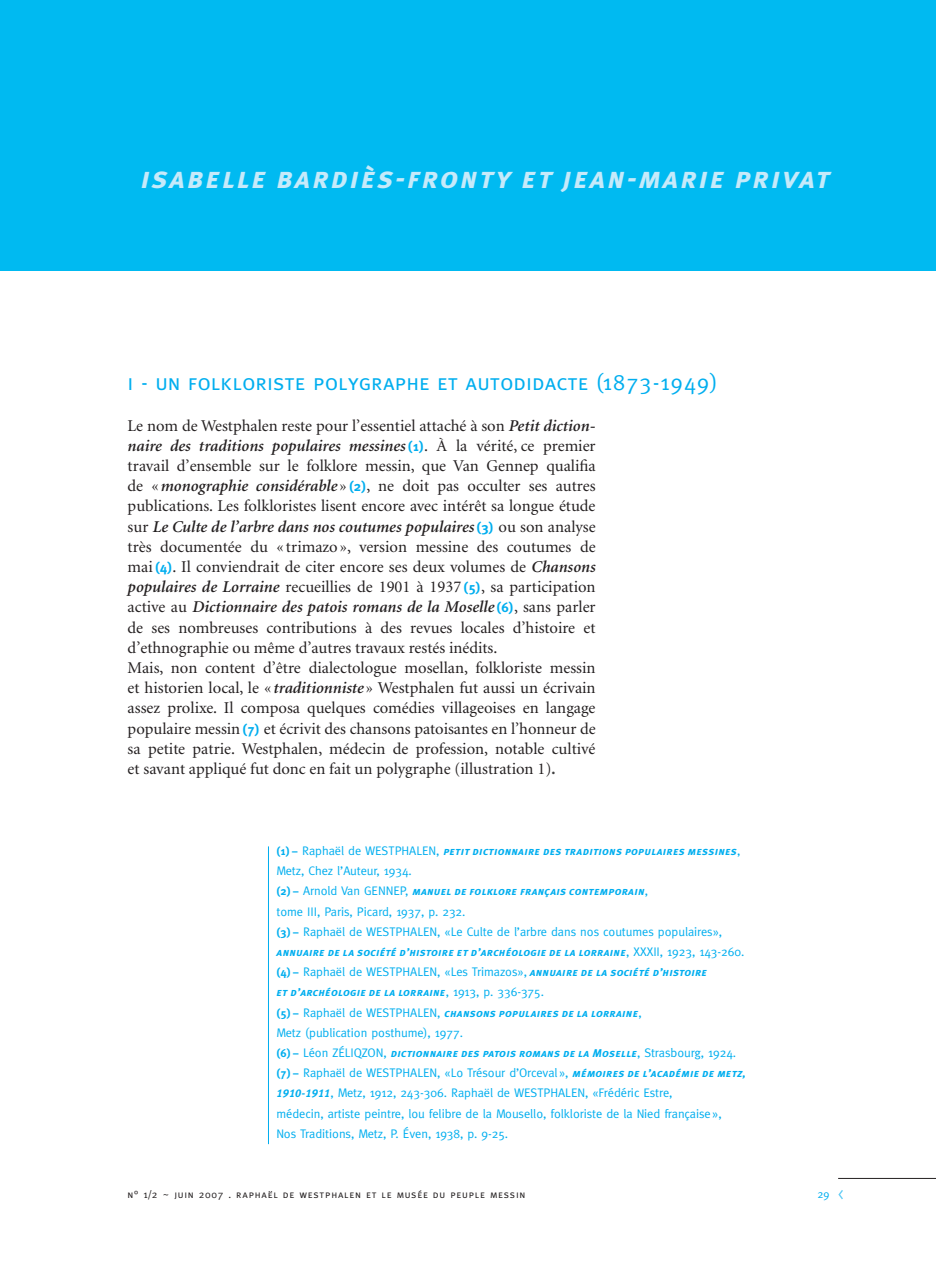
<style>
.page{position:relative;width:936px;height:1276px;background:#fff}
.page>*{position:absolute;margin:0;border:0;box-sizing:border-box;transform-origin:0 0}
._05_grande_signature{font:italic 30px "Meta Plus Bold Caps";letter-spacing:.06em;color:#c6eafa}
._01_titre_bleu{font:22.5px "Meta Caps";color:#00aeef}
._01_texte_base{font:16.5px/20.2px "Minion";color:#231f20;text-align:justify}
._02_footnotes{font:12.45px "Meta";letter-spacing:-.005em;color:#00aeef}
._02_footnotes-2{font:italic 11.25px "Meta Plus Bold Caps";letter-spacing:.02em;color:#00aeef}
.t1{font:11.25px "Meta";color:#00aeef}
._07_bas_de_page{font:10.5px "Meta Caps";letter-spacing:.07em;color:#231f20}
.s1{font-family:"Meta"}
.s2{font-weight:600;font-style:italic}
.s3{font-family:"Meta";font-weight:700;font-size:13.5px;color:#00aeef}
.s4{font-weight:700;color:#3e3e3f}
.s5{font-family:"Meta";font-weight:700;font-style:normal}
.s6{font-family:"Meta";font-style:normal;font-size:12.45px}
.s7{font-weight:700;font-size:11.25px}
.s8{font-family:"Meta Plus Bold Caps";font-style:italic;font-size:11.25px}
</style>
<div class="page">
<div style="left:0;top:0;width:935px;height:270px;background:#00baf1"></div>
<hr style="left:838px;top:1178px;width:97px;height:1px;background:#231f20">
<svg style="left:838px;top:1190px;width:5px;height:9px"></svg>
<hr style="left:268px;top:846px;width:1px;height:298px;background:#00aeef">
<p class="_05_grande_signature" style="left:141px;top:160px;width:690px">isabelle bardiès-fronty et jean-marie privat</p>
<p class="_01_titre_bleu" style="left:128px;top:369px;width:591px">i - un folkloriste polygraphe et autodidacte (<span class="s1">1873-1949</span>)</p>
<p class="_01_texte_base" style="left:128px;top:416px;width:469px">Le nom de Westphalen reste pour l’essentiel attaché à son <span class="s2">Petit diction&shy;naire des traditions populaires messines</span> <span class="s3">(1)</span>. À la vérité, ce premier travail d’ensemble sur le folklore messin, que Van Gennep qualifia de «<span class="s2">monographie considérable</span> » <span class="s3">(2)</span>, ne doit pas occulter ses autres publications. Les folkloristes lisent encore avec intérêt sa longue étude sur <span class="s2">Le Culte de l’arbre dans nos coutumes populaires</span> <span class="s3">(3)</span> ou son analyse très documentée du « trimazo», version messine des coutumes de mai <span class="s3">(4)</span>. Il conviendrait de citer encore ses deux volumes de <span class="s2">Chansons populaires de Lorraine</span> recueillies de 1901 à 1937 <span class="s3">(5)</span>, sa participation active au <span class="s2">Dictionnaire des patois romans de la Moselle</span> <span class="s3">(6)</span>, sans parler de ses nombreuses contributions à des revues locales d’histoire et d’ethnographie ou même d’autres travaux restés inédits.</p>
<p class="_01_texte_base" style="left:128px;top:658px;width:469px">Mais, non content d’être dialectologue mosellan, folkloriste messin et historien local, le « <span class="s2">traditionniste</span> » Westphalen fut aussi un écrivain assez prolixe. Il composa quelques comédies villageoises en langage populaire messin <span class="s3">(7)</span> et écrivit des chansons patoisantes en l’honneur de sa petite patrie. Westphalen, médecin de profession, notable cultivé et savant appliqué fut donc en fait un polygraphe (illustration 1)<span class="s4">.</span></p>
<p class="_02_footnotes-2" style="left:276px;top:844px;width:465px"><span class="s5">(1) –</span> <span class="s6">Raphaël de WESTPHALEN,</span> petit dictionnaire des traditions populaires messines<span class="s6">,</span></p>
<p class="_02_footnotes" style="left:276px;top:863px;width:137px">Metz, Chez l’Auteur, 1934.</p>
<p class="_02_footnotes-2" style="left:276px;top:885px;width:373px"><span class="s5">(2) –</span> <span class="s6">Arnold Van GENNEP,</span> manuel de folklore français contemporain<span class="s6">,</span></p>
<p class="_02_footnotes" style="left:276px;top:904px;width:190px">tome III, Paris, Picard, 1937, p. 232.</p>
<p class="_02_footnotes" style="left:276px;top:924px;width:447px"><span class="s7">(3) –</span> Raphaël de WESTPHALEN, «Le Culte de l’arbre dans nos coutumes populaires»,</p>
<p class="_02_footnotes-2" style="left:276px;top:945px;width:469px">annuaire de la société d’histoire et d’archéologie de la lorraine<span class="s6">, XXXII, 1923, 143-260.</span></p>
<p class="_02_footnotes" style="left:276px;top:964px;width:432px"><span class="s7">(4) –</span> Raphaël de WESTPHALEN, «Les Trimazos», <span class="s8">annuaire de la société d’histoire</span></p>
<p class="_02_footnotes-2" style="left:276px;top:986px;width:269px">et d’archéologie de la lorraine<span class="s6">, 1913, p. 336-375.</span></p>
<p class="_02_footnotes-2" style="left:276px;top:1006px;width:367px"><span class="s5">(5) –</span> <span class="s6">Raphaël de WESTPHALEN,</span> chansons populaires de la lorraine<span class="s6">,</span></p>
<p class="_02_footnotes" style="left:276px;top:1025px;width:188px">Metz (publication posthume), 1977.</p>
<p class="_02_footnotes-2" style="left:276px;top:1046px;width:461px"><span class="s5">(6) –</span> <span class="s6">Léon ZÉLIQZON,</span> dictionnaire des patois romans de la Moselle<span class="s6">, Strasbourg, 1924.</span></p>
<p class="_02_footnotes" style="left:276px;top:1065px;width:471px"><span class="s7">(7) –</span> Raphaël de WESTPHALEN, «Lo Trésour d’Orceval», <span class="s8">mémoires de l’académie de metz,</span></p>
<p class="_02_footnotes" style="left:276px;top:1085px;width:397px"><span class="s8">1910-1911</span>, Metz, 1912, 243-306. Raphaël de WESTPHALEN, «Frédéric Estre,</p>
<p class="_02_footnotes" style="left:276px;top:1106px;width:446px">médecin, artiste peintre, lou felibre de la Mousello, folkloriste de la Nied française»,</p>
<p class="_02_footnotes" style="left:276px;top:1126px;width:233px">Nos Traditions, Metz, P. Éven, 1938, p. 9-25.</p>
<p class="_07_bas_de_page" style="left:128px;top:1188px;width:399px">n° <span class="s1">1/2</span> ~ juin <span class="s1">2007</span> . raphaël de westphalen et le musée du peuple messin</p>
<p class="t1" style="left:817px;top:1188px;width:14px">29</p>
</div>
